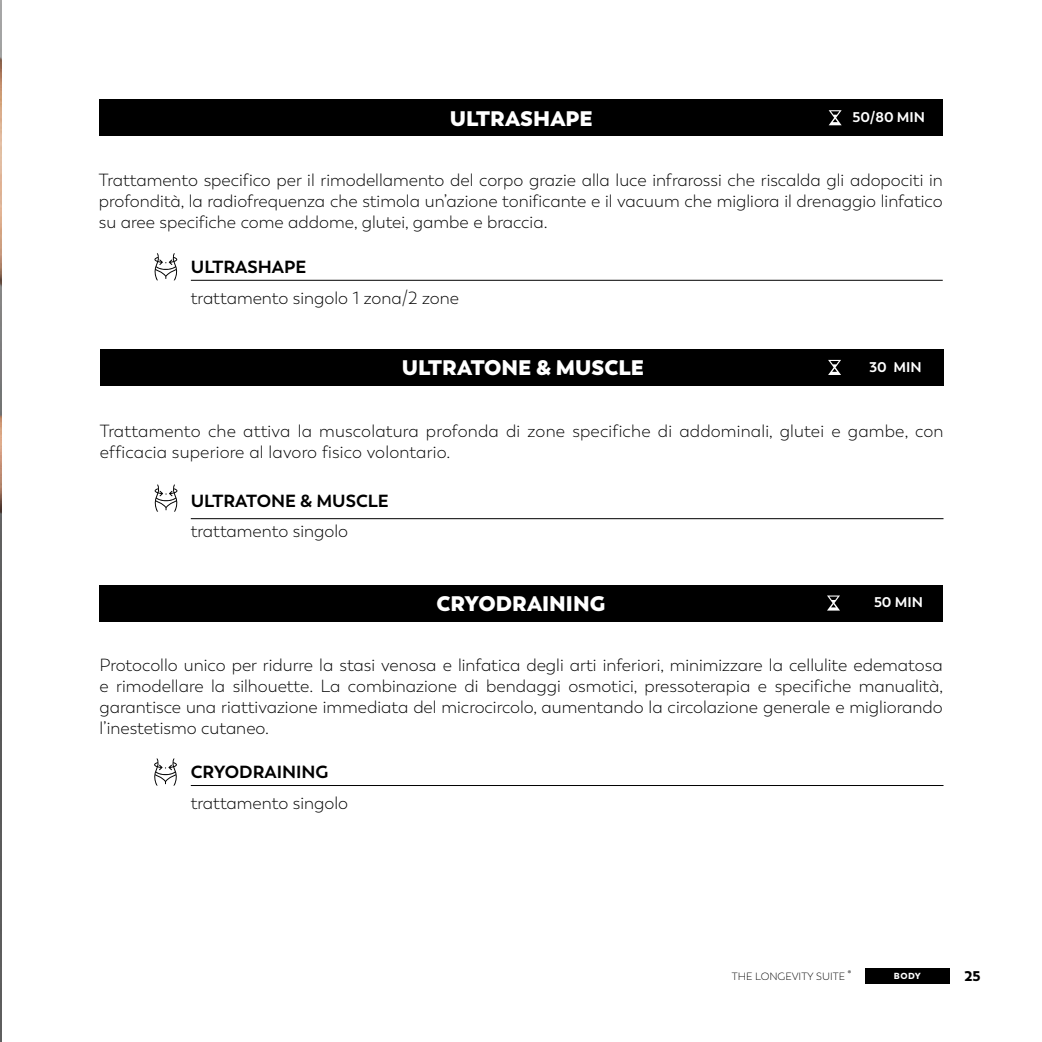
<style>
.page{position:relative;width:1042px;height:1042px;background:#fff}
.page>*{position:absolute;margin:0;border:0;box-sizing:border-box;transform-origin:0 0}
.t1{font:800 21px "Trenda";color:#fff}
.t2{font:300 17.5px/21px "Trenda";color:#000;text-align:justify}
.t3{font:700 17.5px "Trenda";color:#000}
.t4{font:700 14px "Trenda";color:#fff}
.t5{font:900 14px "Trenda";color:#000}
.t6{font:300 10.5px "Trenda";color:#000}
.t7{font:900 8.75px "Trenda";color:#fff}
.t8{font:7px "Trenda";color:#000}
</style>
<div class="page">
<img style="left:0;top:0;width:1px;height:1042px">
<div style="left:865px;top:969px;width:84px;height:15px;background:#000"></div>
<div style="left:100px;top:100px;width:843px;height:36px;background:#000"></div>
<svg style="left:828px;top:110px;width:13px;height:15px"></svg>
<hr style="left:191px;top:280px;width:752px;height:1px;background:#000">
<svg style="left:154px;top:253px;width:24px;height:27px"></svg>
<div style="left:99px;top:585px;width:843px;height:36px;background:#000"></div>
<svg style="left:827px;top:595px;width:13px;height:15px"></svg>
<hr style="left:191px;top:785px;width:752px;height:1px;background:#000">
<svg style="left:154px;top:758px;width:23px;height:28px"></svg>
<svg style="left:154px;top:484px;width:24px;height:28px"></svg>
<div style="left:100px;top:349px;width:843px;height:37px;background:#000"></div>
<svg style="left:828px;top:360px;width:13px;height:15px"></svg>
<hr style="left:191px;top:518px;width:752px;height:1px;background:#000">
<p class="t1" style="left:450px;top:105px;width:144px">ULTRASHAPE</p>
<p class="t4" style="left:852px;top:108px;width:74px">50/80 MIN</p>
<p class="t2" style="left:99px;top:170px;width:845px">Trattamento specifico per il rimodellamento del corpo grazie alla luce infrarossi che riscalda gli adopociti in profondità, la radiofrequenza che stimola un’azione tonificante e il vacuum che migliora il drenaggio linfatico su aree specifiche come addome, glutei, gambe e braccia.</p>
<p class="t3" style="left:191px;top:256px;width:117px">ULTRASHAPE</p>
<p class="t2" style="left:191px;top:287px;width:270px">trattamento singolo 1 zona/2 zone</p>
<p class="t1" style="left:402px;top:354px;width:244px">ULTRATONE &amp; MUSCLE</p>
<p class="t4" style="left:869px;top:358px;width:54px">30 MIN</p>
<p class="t2" style="left:100px;top:421px;width:845px">Trattamento che attiva la muscolatura profonda di zone specifiche di addominali, glutei e gambe, con efficacia superiore al lavoro fisico volontario.</p>
<p class="t3" style="left:191px;top:489px;width:199px">ULTRATONE &amp; MUSCLE</p>
<p class="t2" style="left:191px;top:521px;width:159px">trattamento singolo</p>
<p class="t1" style="left:436px;top:590px;width:170px">CRYODRAINING</p>
<p class="t4" style="left:874px;top:594px;width:50px">50 MIN</p>
<p class="t2" style="left:99px;top:654px;width:845px">Protocollo unico per ridurre la stasi venosa e linfatica degli arti inferiori, minimizzare la cellulite edematosa e rimodellare la silhouette. La combinazione di bendaggi osmotici, pressoterapia e specifiche manualità, garantisce una riattivazione immediata del microcircolo, aumentando la circolazione generale e migliorando l’inestetismo cutaneo.</p>
<p class="t3" style="left:191px;top:761px;width:139px">CRYODRAINING</p>
<p class="t2" style="left:191px;top:793px;width:159px">trattamento singolo</p>
<p class="t8" style="left:848px;top:970px;width:5px">®</p>
<p class="t6" style="left:732px;top:970px;width:115px">THE LONGEVITY SUITE</p>
<p class="t7" style="left:894px;top:970px;width:28px">BODY</p>
<p class="t5" style="left:964px;top:967px;width:18px">25</p>
</div>
